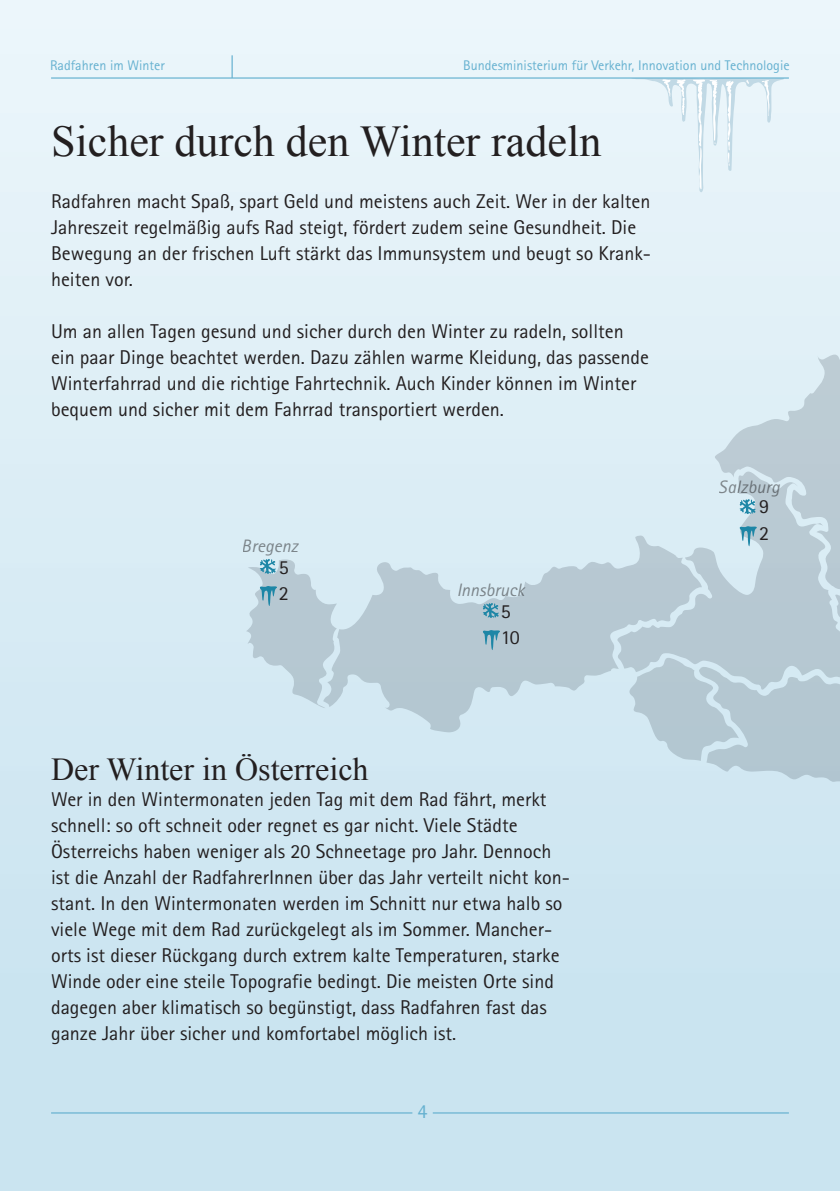
<style>
.page{position:relative;width:840px;height:1191px;background:#fff}
.page>*{position:absolute;margin:0;border:0;box-sizing:border-box;transform-origin:0 0}
.t1{font:44px "Times New Roman";color:#231f20}
.t2{font:32px "Times New Roman";color:#231f20}
.t3{font:20px/26px "Rotis Sans Serif";color:#231f20}
.t4{font:20px "Rotis Sans Serif";color:#66b1d0}
.t5{font:italic 18px "Rotis Sans Serif";color:#231f20}
.t6{font:14px "Rotis Sans Serif";color:#66b1d0}
</style>
<div class="page">
<div style="left:0;top:0;width:839px;height:1191px;background:linear-gradient(to bottom,#ecf6fb,#c5e1ef)"></div>
<svg style="left:630px;top:79px;width:153px;height:114px;background:#e4f1f7"></svg>
<hr style="left:51px;top:77px;width:737px;height:2px;background:#66b1d0">
<hr style="left:51px;top:1112px;width:737px;height:1px;background:#66b1d0">
<div style="left:412px;top:1104px;width:20px;height:20px;background:#cae4f0"></div>
<svg style="left:231px;top:55px;width:1px;height:23px"></svg>
<svg style="left:323px;top:535px;width:304px;height:197px;background:#c5d8e1"></svg>
<svg style="left:615px;top:471px;width:12px;height:227px;background:#ccdfe8"></svg>
<svg style="left:627px;top:314px;width:212px;height:498px;background:#c8dae3"></svg>
<svg style="left:482px;top:602px;width:17px;height:16px"></svg>
<svg style="left:482px;top:629px;width:18px;height:21px"></svg>
<svg style="left:244px;top:558px;width:93px;height:150px;background:#c0d5df"></svg>
<p class="t6" style="left:50px;top:57px;width:116px">Radfahren im Winter</p>
<p class="t6" style="left:463px;top:57px;width:328px">Bundesministerium für Verkehr, Innovation und Technologie</p>
<h1 class="t1" style="left:51px;top:112px;width:551px">Sicher durch den Winter radeln</h1>
<p class="t3" style="left:51px;top:188px;width:601px">Radfahren macht Spaß, spart Geld und meistens auch Zeit. Wer in der kalten Jahreszeit regelmäßig aufs Rad steigt, fördert zudem seine Gesundheit. Die Bewegung an der frischen Luft stärkt das Immunsystem und beugt so Krank&shy;heiten vor.</p>
<p class="t3" style="left:51px;top:318px;width:599px">Um an allen Tagen gesund und sicher durch den Winter zu radeln, sollten ein paar Dinge beachtet werden. Dazu zählen warme Kleidung, das passende Winterfahrrad und die richtige Fahrtechnik. Auch Kinder können im Winter bequem und sicher mit dem Fahrrad transportiert werden.</p>
<p class="t5" style="left:241px;top:535px;width:58px">Bregenz</p>
<p class="t3" style="left:279px;top:554px;width:11px">5<br>2</p>
<p class="t5" style="left:456px;top:579px;width:69px">Innsbruck</p>
<p class="t3" style="left:500px;top:598px;width:21px">5<br>10</p>
<h2 class="t2" style="left:51px;top:748px;width:319px">Der Winter in Österreich</h2>
<p class="t3" style="left:51px;top:786px;width:520px">Wer in den Wintermonaten jeden Tag mit dem Rad fährt, merkt schnell: so oft schneit oder regnet es gar nicht. Viele Städte Österreichs haben weniger als 20 Schneetage pro Jahr. Dennoch ist die Anzahl der RadfahrerInnen über das Jahr verteilt nicht kon&shy;stant. In den Wintermonaten werden im Schnitt nur etwa halb so viele Wege mit dem Rad zurückgelegt als im Sommer. Mancher&shy;orts ist dieser Rückgang durch extrem kalte Temperaturen, starke Winde oder eine steile Topografie bedingt. Die meisten Orte sind dagegen aber klimatisch so begünstigt, dass Radfahren fast das ganze Jahr über sicher und komfortabel möglich ist.</p>
<p class="t4" style="left:417px;top:1099px;width:11px">4</p>
<p class="t5" style="left:718px;top:476px;width:62px">Salzburg</p>
<p class="t3" style="left:758px;top:493px;width:11px">9<br>2</p>
</div>
